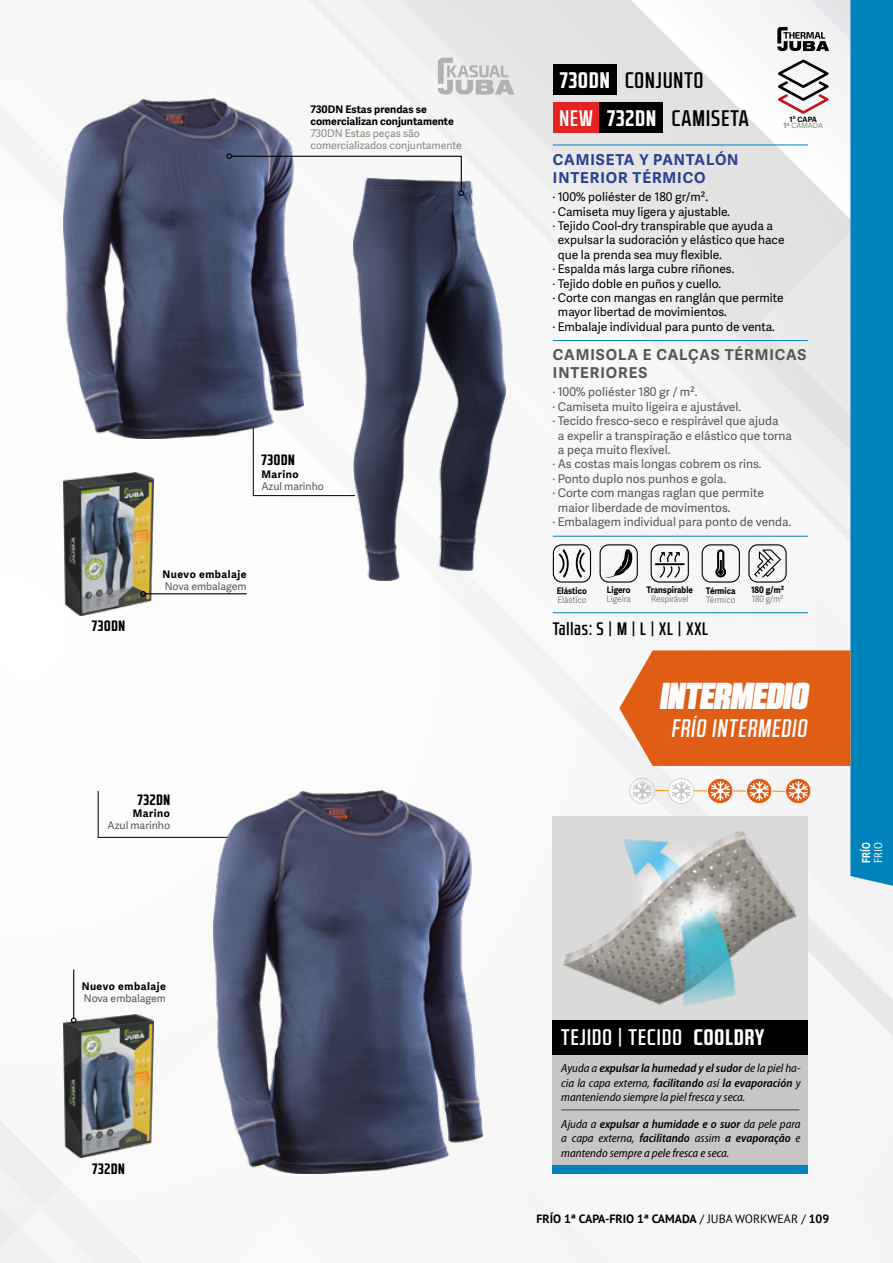
<style>
.page{position:relative;width:893px;height:1263px;background:#fff}
.page>*{position:absolute;margin:0;border:0;box-sizing:border-box;transform-origin:0 0}
.t1{font:italic 900 37.5px "RB No 2.1 b";color:#fff}
.t2{font:italic 500 25.5px "RB No 2.1 b";letter-spacing:.05em;color:#fff;scale:.91 1}
.t3{font:500 22.5px "RB No 2.1 b";letter-spacing:.05em;color:#fff}
.t4{font:500 22.5px "RB No 2.1 b";letter-spacing:.05em;color:#000}
.t5{font:700 22.5px "RB No 2.1 b";letter-spacing:.05em;color:#fff}
.t6{font:500 18px "RB No 2.1 b";letter-spacing:.05em;color:#000}
.t7{font:700 15px/18px "Adelle Sans";letter-spacing:.06em;color:#575756}
.t8{font:700 15px/18px "Adelle Sans";letter-spacing:.06em;color:#274193}
.t9{font:700 15px "RB No 2.1 b";letter-spacing:.05em;color:#000}
.t10{font:12px "Adelle Sans";color:#000}
.t11{font:12px "Adelle Sans";color:#575756}
.t12{font:italic semi-condensed 12px/14.4px "Myriad Pro";color:#000;text-align:justify}
.t13{font:700 12px "PT Sans";color:#000}
.t14{font:700 11.25px "PT Sans";color:#fff;scale:.9 1}
.t15{font:11.25px "PT Sans";color:#fff;scale:.9 1}
.t16{font:700 10.5px/12px "Adelle Sans";color:#000}
.t17{font:10.5px "Adelle Sans";color:#575756}
.t18{font:10.5px/12px "Adelle Sans";color:#87867a}
.t19{font:700 10.5px "Adelle Sans";letter-spacing:.05em;color:#000}
.t20{font:700 9px "Adelle Sans";color:#000;scale:.9 1}
.t21{font:9px "Adelle Sans";color:#87867a;scale:.9 1}
.t22{font:7.35px/6.4px "Adelle Sans";color:#87867a;text-align:center}
.s1{font-weight:500}
.s2{font-weight:700;color:#000}
.s3{font-weight:700}
.s4{font-weight:600}
.s5{font-weight:400}
</style>
<div class="page">
<img style="left:0;top:0;width:893px;height:1263px">
<hr style="left:553px;top:340px;width:255px;height:1px;background:#0083bb">
<hr style="left:553px;top:536px;width:255px;height:1px;background:#0083bb">
<hr style="left:553px;top:145px;width:255px;height:1px;background:#0083bb">
<hr style="left:553px;top:612px;width:255px;height:1px;background:#0083bb">
<div style="left:553px;top:64px;width:64px;height:31px;background:#000"></div>
<svg style="left:559px;top:549px;width:10px;height:29px"></svg>
<svg style="left:576px;top:549px;width:9px;height:28px"></svg>
<div style="left:553px;top:544px;width:38px;height:39px;border:1px solid #000;border-radius:9px"></div>
<div style="left:600px;top:544px;width:38px;height:39px;border:1px solid #000;border-radius:9px"></div>
<div style="left:553px;top:102px;width:47px;height:31px;background:#e52321"></div>
<div style="left:600px;top:102px;width:63px;height:31px;background:#000"></div>
<svg style="left:605px;top:0;width:288px;height:889px"></svg>
<svg style="left:253px;top:420px;width:100px;height:76px"></svg>
<img style="left:64px;top:98px;width:239px;height:340px">
<img style="left:353px;top:179px;width:153px;height:401px">
<svg style="left:226px;top:153px;width:238px;height:43px"></svg>
<img style="left:64px;top:472px;width:89px;height:143px">
<img style="left:64px;top:1015px;width:89px;height:143px">
<hr style="left:145px;top:593px;width:102px;height:1px;background:#000">
<svg style="left:140px;top:591px;width:6px;height:6px"></svg>
<div style="left:553px;top:816px;width:255px;height:204px;background:#dadada"></div>
<div style="left:553px;top:1054px;width:255px;height:111px;background:#c6c6c6"></div>
<div style="left:553px;top:1020px;width:255px;height:34px;background:#000"></div>
<div style="left:553px;top:1165px;width:255px;height:9px;background:#0083bb"></div>
<hr style="left:561px;top:1109px;width:238px;height:1px;background:#3c3c3b">
<img style="left:563px;top:831px;width:234px;height:176px">
<svg style="left:97px;top:790px;width:242px;height:48px"></svg>
<img style="left:213px;top:791px;width:269px;height:383px">
<hr style="left:73px;top:969px;width:1px;height:49px;background:#000">
<svg style="left:71px;top:1017px;width:6px;height:6px"></svg>
<svg style="left:438px;top:58px;width:76px;height:37px;background:#d1d0d0"></svg>
<p class="t16" style="left:310px;top:104px;width:145px">730DN Estas prendas se comercializan conjuntamente</p>
<p class="t18" style="left:310px;top:127px;width:153px">730DN Estas peças são comercializados conjuntamente</p>
<p class="t9" style="left:92px;top:617px;width:35px">730DN</p>
<p class="t9" style="left:261px;top:451px;width:35px">730DN</p>
<p class="t16" style="left:261px;top:468px;width:39px">Marino</p>
<p class="t17" style="left:261px;top:478px;width:64px">Azul marinho</p>
<p class="t19" style="left:162px;top:567px;width:86px">Nuevo embalaje</p>
<p class="t17" style="left:165px;top:578px;width:83px">Nova embalagem</p>
<p class="t9" style="left:137px;top:790px;width:34px">732DN</p>
<p class="t16" style="left:133px;top:808px;width:39px">Marino</p>
<p class="t17" style="left:108px;top:818px;width:64px">Azul marinho</p>
<p class="t19" style="left:82px;top:980px;width:86px">Nuevo embalaje</p>
<p class="t17" style="left:84px;top:991px;width:83px">Nova embalagem</p>
<p class="t9" style="left:92px;top:1159px;width:34px">732DN</p>
<h3 class="t5" style="left:560px;top:67px;width:51px">730DN</h3>
<h3 class="t4" style="left:625px;top:67px;width:80px">CONJUNTO</h3>
<h3 class="t5" style="left:559px;top:105px;width:98px"><span class="s1">NEW</span> 732DN</h3>
<h3 class="t4" style="left:672px;top:106px;width:78px">CAMISETA</h3>
<p class="t22" style="left:783px;top:116px;width:41px"><span class="s2">1</span><sup>A</sup> <span class="s2">CAPA<br></span><span class="s3">1</span><sup>A</sup> CAMADA</p>
<p class="t8" style="left:553px;top:151px;width:187px">CAMISETA Y PANTALÓN<br>INTERIOR TÉRMICO</p>
<p class="t10" style="left:553px;top:188px;width:157px">· 100% poliéster de 180 gr/m².</p>
<p class="t10" style="left:553px;top:203px;width:179px">· Camiseta muy ligera y ajustable.</p>
<p class="t10" style="left:553px;top:217px;width:222px">· Tejido Cool-dry transpirable que ayuda a</p>
<p class="t10" style="left:558px;top:231px;width:228px">expulsar la sudoración y elástico que hace</p>
<p class="t10" style="left:558px;top:246px;width:165px">que la prenda sea muy flexible.</p>
<p class="t10" style="left:553px;top:260px;width:183px">· Espalda más larga cubre riñones.</p>
<p class="t10" style="left:553px;top:275px;width:170px">· Tejido doble en puños y cuello.</p>
<p class="t10" style="left:553px;top:289px;width:232px">· Corte con mangas en ranglán que permite</p>
<p class="t10" style="left:558px;top:303px;width:171px">mayor libertad de movimientos.</p>
<p class="t10" style="left:553px;top:318px;width:224px">· Embalaje individual para punto de venta.</p>
<p class="t7" style="left:553px;top:346px;width:255px">CAMISOLA E CALÇAS TÉRMICAS<br>INTERIORES</p>
<p class="t11" style="left:553px;top:384px;width:146px">· 100% poliéster 180 gr / m².</p>
<p class="t11" style="left:553px;top:398px;width:190px">· Camiseta muito ligeira e ajustável.</p>
<p class="t11" style="left:553px;top:412px;width:227px">· Tecido fresco-seco e respirável que ajuda</p>
<p class="t11" style="left:558px;top:427px;width:236px">a expelir a transpiração e elástico que torna</p>
<p class="t11" style="left:558px;top:441px;width:114px">a peça muito flexível.</p>
<p class="t11" style="left:553px;top:456px;width:210px">· As costas mais longas cobrem os rins.</p>
<p class="t11" style="left:553px;top:470px;width:175px">· Ponto duplo nos punhos e gola.</p>
<p class="t11" style="left:553px;top:484px;width:213px">· Corte com mangas raglan que permite</p>
<p class="t11" style="left:558px;top:499px;width:174px">maior liberdade de movimentos.</p>
<p class="t11" style="left:553px;top:513px;width:240px">· Embalagem individual para ponto de venda.</p>
<p class="t20" style="left:557px;top:585px;width:35px">Elástico</p>
<p class="t21" style="left:557px;top:593px;width:34px">Elástico</p>
<p class="t20" style="left:607px;top:585px;width:28px">Ligero</p>
<p class="t21" style="left:606px;top:593px;width:29px">Ligeira</p>
<p class="t20" style="left:646px;top:585px;width:53px">Transpirable</p>
<p class="t21" style="left:651px;top:593px;width:43px">Respirável</p>
<p class="t20" style="left:706px;top:585px;width:34px">Térmica</p>
<p class="t21" style="left:706px;top:593px;width:34px">Térmico</p>
<p class="t20" style="left:751px;top:585px;width:38px">180 g/m²</p>
<p class="t21" style="left:752px;top:593px;width:37px">180 g/m²</p>
<h3 class="t6" style="left:553px;top:619px;width:157px">Tallas: S | M | L | XL | XXL</h3>
<h1 class="t1" style="left:659px;top:672px;width:149px">INTERMEDIO</h1>
<h2 class="t2" style="left:672px;top:713px;width:150px">FRÍO INTERMEDIO</h2>
<p class="t14" style="left:859px;top:863px;width:25px;rotate:-90deg">FRÍO</p>
<p class="t15" style="left:871px;top:863px;width:25px;rotate:-90deg">FRIO</p>
<h3 class="t3" style="left:561px;top:1024px;width:205px">TEJIDO | TECIDO <span class="s3">COOLDRY</span></h3>
<p class="t12" style="left:561px;top:1061px;width:241px">Ayuda a <span class="s4">expulsar la humedad y el sudor</span> de la piel ha&shy;cia la capa externa, <span class="s4">facilitando</span> así <span class="s4">la evaporación</span> y manteniendo siempre la piel fresca y seca.</p>
<p class="t12" style="left:561px;top:1117px;width:241px">Ajuda a <span class="s4">expulsar a humidade e o suor</span> da pele para a capa externa, <span class="s4">facilitando</span> assim <span class="s4">a evaporação</span> e mantendo sempre a pele fresca e seca.</p>
<p class="t13" style="left:536px;top:1211px;width:294px">FRÍO 1ª CAPA-FRIO 1ª CAMADA <span class="s5">/ JUBA WORKWEAR /</span> 109</p>
</div>
